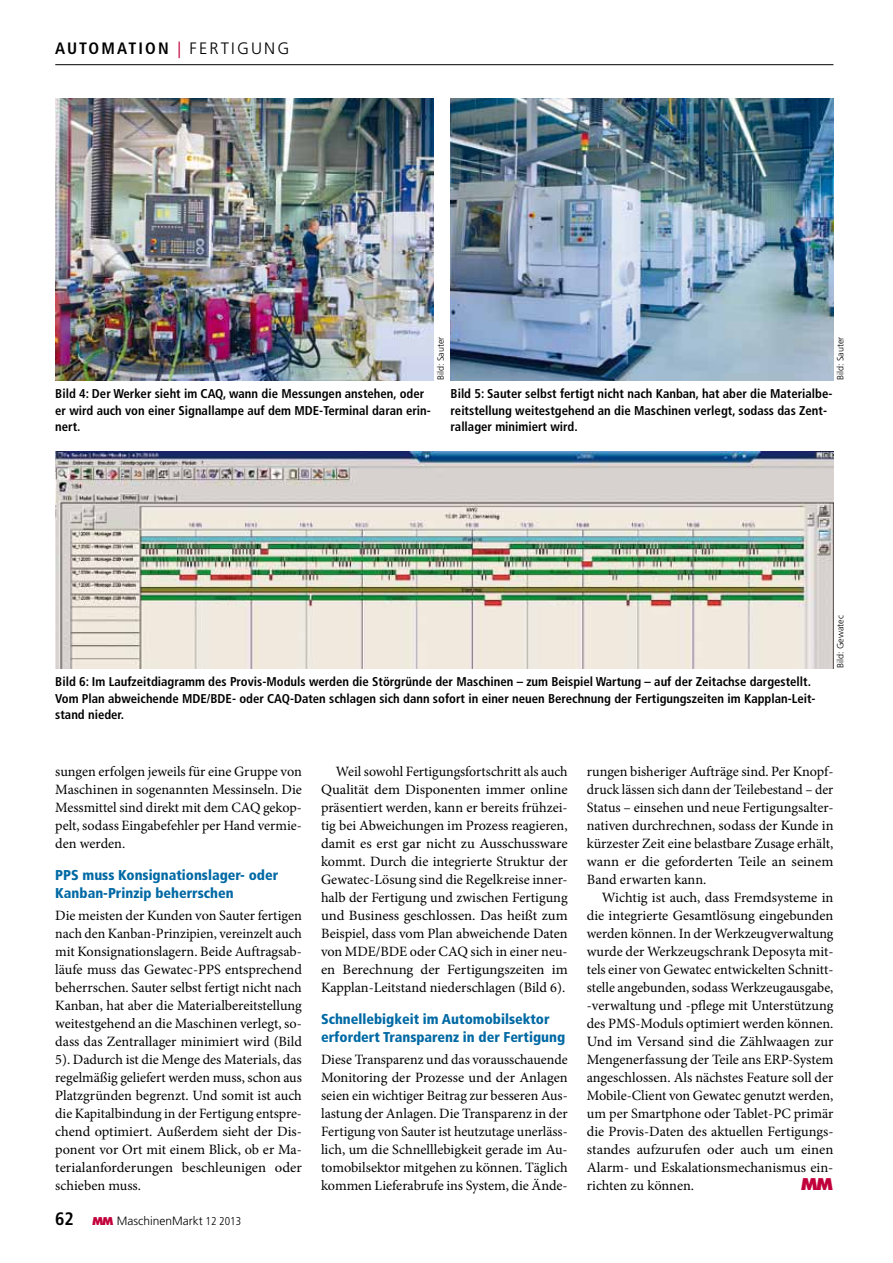
<style>
.page{position:relative;width:893px;height:1263px;background:#fff}
.page>*{position:absolute;margin:0;border:0;box-sizing:border-box;transform-origin:0 0}
.t1{font:700 condensed 16.5px "Frutiger LT Std";letter-spacing:.13em;color:#000}
.t2{font:800 15.75px "Futura Std";color:#c1003b}
.t3{font:14.25px/18px "Minion Pro";color:#000;text-align:justify}
.t4{font:900 condensed 14.25px/17.2px "Frutiger LT Std";color:#0069a4}
.t5{font:700 condensed 12.75px/16.5px "Frutiger LT Std";color:#000}
.t6{font:300 12px "Frutiger LT Std";color:#000}
.t7{font:300 9px "Frutiger LT Std";color:#000}
.s1{font-weight:300;font-stretch:normal;color:#c1003b}
.s2{font-weight:300;font-stretch:normal}
.s3{font-weight:700;font-stretch:condensed;font-size:18px}
.s4{font-family:"Futura Std";font-weight:800;font-size:10.5px;color:#c1003b}
.s5{font-stretch:condensed;font-size:11.4px}
</style>
<div class="page">
<hr style="left:55px;top:64px;width:778px;height:1px;background:#000">
<img style="left:55px;top:98px;width:379px;height:282px">
<img style="left:451px;top:98px;width:382px;height:282px">
<img style="left:55px;top:451px;width:778px;height:217px">
<p class="t1" style="left:55px;top:38px;width:236px">Automation <span class="s1">|</span> <span class="s2">Fertigung</span></p>
<p class="t7" style="left:436px;top:380px;width:45px;rotate:-90deg">Bild: Sauter</p>
<p class="t7" style="left:835px;top:380px;width:45px;rotate:-90deg">Bild: Sauter</p>
<p class="t5" style="left:55px;top:385px;width:377px">Bild 4: Der Werker sieht im CAQ, wann die Messungen anstehen, oder er wird auch von einer Signallampe auf dem M DE-Terminal daran erin&shy;nert.</p>
<p class="t5" style="left:451px;top:385px;width:383px">Bild 5: Sauter selbst fertigt nicht nach Kanban, hat aber die Materialbe&shy;reitstellung weitestgehend an die Maschinen verlegt, sodass das Zent&shy;rallager minimiert wird.</p>
<p class="t7" style="left:835px;top:668px;width:55px;rotate:-90deg">Bild: Gewatec</p>
<p class="t5" style="left:55px;top:674px;width:762px">Bild 6: Im Laufzeitdiagramm des Provis-Moduls werden die Störgründe der Maschinen – zum Beispiel Wartung – auf der Zeitachse dargestellt.<br>Vom Plan abweichende M DE/BDE- oder CAQ-Daten schlagen sich dann sofort in einer neuen Berechnung der Fertigungszeiten im Kapplan-Leit&shy;stand nieder.</p>
<p class="t3" style="left:55px;top:763px;width:248px">sungen erfolgen jeweils für eine Gruppe von Maschinen in sogenannten Messinseln. Die Messmittel sind direkt mit dem CAQ gekop&shy;pelt, sodass Eingabefehler per Hand vermie&shy;den werden.</p>
<p class="t4" style="left:55px;top:867px;width:224px">PPS muss Konsignationslager- oder<br>Kanban-Prinzip beherrschen</p>
<p class="t3" style="left:55px;top:907px;width:248px">Die meisten der Kunden von Sauter fertigen nach den Kanban-Prinzipien, vereinzelt auch mit Konsignationslagern. Beide Auftragsab&shy;läufe muss das Gewatec-PPS entsprechend beherrschen. Sauter selbst fertigt nicht nach Kanban, hat aber die Materialbereitstellung weitestgehend an die Maschinen verlegt, so&shy;dass das Zentrallager minimiert wird (Bild 5). Dadurch ist die Menge des Materials, das regelmäßig geliefert werden muss, schon aus Platzgründen begrenzt. Und somit ist auch die Kapitalbindung in der Fertigung entspre&shy;chend optimiert. Außerdem sieht der Dis&shy;ponent vor Ort mit einem Blick, ob er Ma&shy;terialanforderungen beschleunigen oder schieben muss.</p>
<p class="t6" style="left:55px;top:1214px;width:187px"><span class="s3">62</span> <span class="s4">MM</span> MaschinenMarkt <span class="s5">12 2013</span></p>
<p class="t3" style="left:321px;top:763px;width:248px;text-indent:15px">Weil sowohl Fertigungsfortschritt als auch Qualität dem Disponenten immer online präsentiert werden, kann er bereits frühzei&shy;tig bei Abweichungen im Prozess reagieren, damit es erst gar nicht zu Ausschussware kommt. Durch die integrierte Struktur der Gewatec-Lösung sind die Regelkreise inner&shy;halb der Fertigung und zwischen Fertigung und Business geschlossen. Das heißt zum Beispiel, dass vom Plan abweichende Daten von MDE/BDE oder CAQ sich in einer neu&shy;en Berechnung der Fertigungszeiten im Kapplan-Leitstand niederschlagen (Bild 6).</p>
<p class="t4" style="left:321px;top:1011px;width:246px">Schnellebigkeit im Automobilsektor erfordert Transparenz in der Fertigung</p>
<p class="t3" style="left:321px;top:1051px;width:248px">Diese Transparenz und das vorausschauende Monitoring der Prozesse und der Anlagen seien ein wichtiger Beitrag zur besseren Aus&shy;lastung der Anlagen. Die Transparenz in der Fertigung von Sauter ist heutzutage unerläss&shy;lich, um die Schnelllebigkeit gerade im Au&shy;tomobilsektor mitgehen zu können. Täglich kommen Lieferabrufe ins System, die Ände-</p>
<p class="t3" style="left:587px;top:763px;width:248px">rungen bisheriger Aufträge sind. Per Knopf&shy;druck lässen sich dann der Teilebestand – der Status – einsehen und neue Fertigungsalter&shy;nativen durchrechnen, sodass der Kunde in kürzester Zeit eine belastbare Zusage erhält, wann er die geforderten Teile an seinem Band erwarten kann.</p>
<p class="t3" style="left:587px;top:889px;width:248px;text-indent:15px">Wichtig ist auch, dass Fremdsysteme in die integrierte Gesamtlösung eingebunden werden können. In der Werkzeugverwaltung wurde der Werkzeugschrank Deposyta mit&shy;tels einer von Gewatec entwickelten Schnitt&shy;stelle angebunden, sodass Werkzeugausgabe, -verwaltung und -pflege mit Unterstützung des PMS-Moduls optimiert werden können.<br>Und im Versand sind die Zählwaagen zur Mengenerfassung der Teile ans ERP-System angeschlossen. Als nächstes Feature soll der Mobile-Client von Gewatec genutzt werden, um per Smartphone oder Tablet-PC primär die Provis-Daten des aktuellen Fertigungs&shy;standes aufzurufen oder auch um einen Alarm- und Eskalationsmechanismus ein&shy;richten zu können.</p>
<p class="t2" style="left:801px;top:1174px;width:34px">MM</p>
</div>
